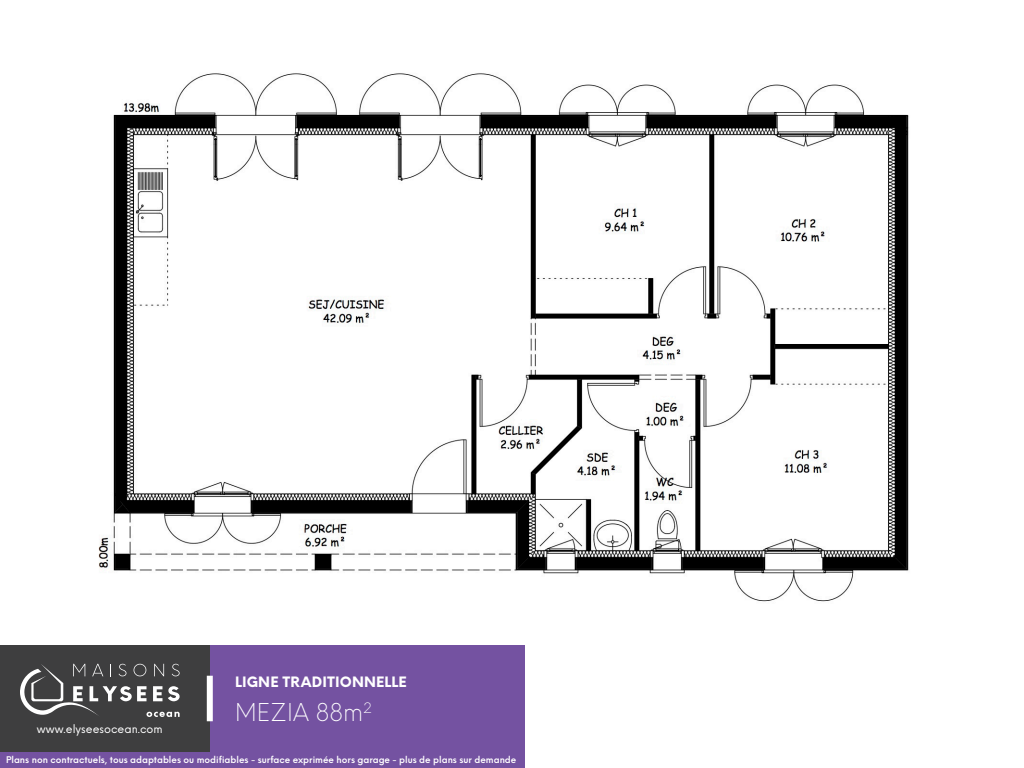
<style>
.page{position:relative;width:1024px;height:768px;background:#fff}
.page>*{position:absolute;margin:0;border:0;box-sizing:border-box;transform-origin:0 0}
.t1{font:300 24px "Neue Einstellung";letter-spacing:.01em;color:#fff}
.t2{font:800 14px "Neue Einstellung";letter-spacing:.01em;color:#fff}
.t3{font:11px "Neue Einstellung";color:#fff}
.t4{font:600 9px "Neue Einstellung";color:#fff}
</style>
<div class="page">
<div style="left:0;top:645px;width:210px;height:107px;background:#3e3e3f"></div>
<div style="left:210px;top:645px;width:314px;height:107px;background:#7452a1"></div>
<div style="left:0;top:752px;width:524px;height:16px;background:#7452a1"></div>
<svg style="left:20px;top:664px;width:160px;height:53px"></svg>
<div style="left:207px;top:676px;width:6px;height:45px;background:#fff"></div>
<img style="left:98px;top:73px;width:811px;height:529px">
<p class="t3" style="left:37px;top:722px;width:127px">www.elyseesocean.com</p>
<p class="t2" style="left:235px;top:672px;width:173px">LIGNE TRADITIONNELLE</p>
<p class="t1" style="left:235px;top:696px;width:138px">MEZIA 88m<sup>2</sup></p>
<p class="t4" style="left:6px;top:754px;width:512px">Plans non contractuels, tous adaptables ou modifiables - surface exprimée hors garage - plus de plans sur demande</p>
</div>
